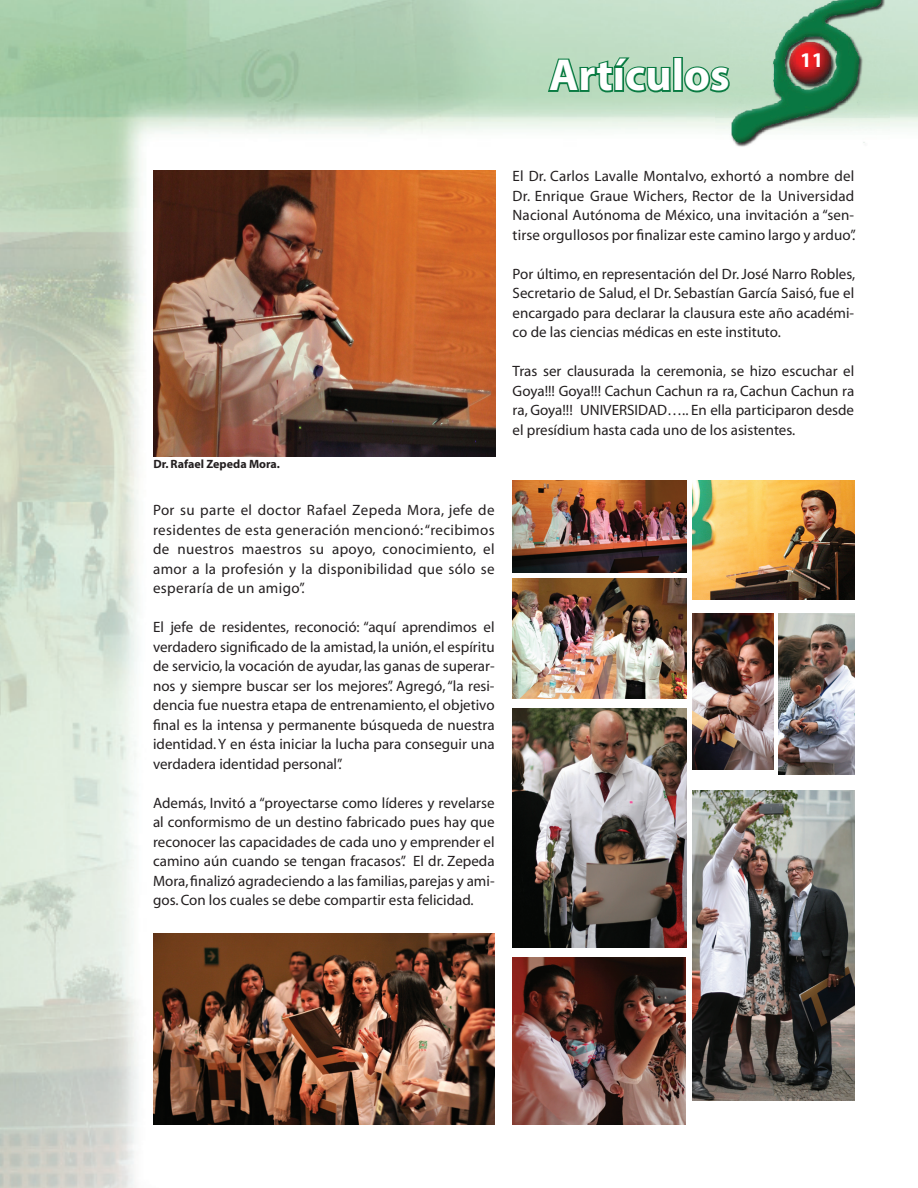
<style>
.page{position:relative;width:918px;height:1188px;background:#fff}
.page>*{position:absolute;margin:0;border:0;box-sizing:border-box;transform-origin:0 0}
.t1{font:700 45px "Myriad";color:#fff}
.t2{font:700 21px "Myriad";color:#fff}
.t3{font:15px/19.5px "Myriad";color:#231f20;text-align:justify}
.t4{font:700 12px "Myriad";color:#231f20}
</style>
<div class="page">
<img style="left:0;top:0;width:918px;height:1188px">
<img style="left:716px;top:0;width:174px;height:154px">
<svg style="left:546px;top:55px;width:126px;height:39px;background:#79b891"></svg>
<div style="left:673px;top:57px;width:10px;height:35px;border:3px solid #097b42"></div>
<svg style="left:683px;top:65px;width:48px;height:29px"></svg>
<img style="left:153px;top:170px;width:342px;height:286px">
<img style="left:154px;top:933px;width:341px;height:191px">
<img style="left:692px;top:480px;width:162px;height:119px">
<img style="left:513px;top:480px;width:173px;height:92px">
<img style="left:513px;top:579px;width:173px;height:119px">
<img style="left:692px;top:614px;width:81px;height:156px">
<img style="left:778px;top:614px;width:76px;height:160px">
<img style="left:692px;top:790px;width:162px;height:310px">
<img style="left:513px;top:708px;width:173px;height:240px">
<img style="left:513px;top:957px;width:172px;height:167px">
<h1 class="t1" style="left:549px;top:52px;width:182px">Artículos</h1>
<h2 class="t2" style="left:800px;top:49px;width:25px">11</h2>
<p class="t4" style="left:153px;top:458px;width:128px">Dr. Rafael Zepeda Mora.</p>
<p class="t3" style="left:153px;top:501px;width:343px">Por su parte el doctor Rafael Zepeda Mora, jefe de residentes de esta generación mencionó: “recibimos de nuestros maestros su apoyo, conocimiento, el amor a la profesión y la disponibilidad que sólo se esperaría de un amigo”.</p>
<p class="t3" style="left:153px;top:618px;width:343px">El jefe de residentes, reconoció: “aquí aprendimos el verdadero significado de la amistad, la unión, el espíritu de servicio, la vocación de ayudar, las ganas de superar&shy;nos y siempre buscar ser los mejores”. Agregó, “la resi&shy;dencia fue nuestra etapa de entrenamiento, el objetivo final es la intensa y permanente búsqueda de nuestra identidad. Y en ésta iniciar la lucha para conseguir una verdadera identidad personal”.</p>
<p class="t3" style="left:153px;top:794px;width:343px">Además, Invitó a “proyectarse como líderes y revelarse al conformismo de un destino fabricado pues hay que reconocer las capacidades de cada uno y emprender el camino aún cuando se tengan fracasos”. El dr. Zepeda Mora, finalizó agradeciendo a las familias, parejas y ami&shy;gos. Con los cuales se debe compartir esta felicidad.</p>
<p class="t3" style="left:513px;top:167px;width:345px">El Dr. Carlos Lavalle Montalvo, exhortó a nombre del Dr. Enrique Graue Wichers, Rector de la Universidad Nacional Autónoma de México, una invitación a “sen&shy;tirse orgullosos por finalizar este camino largo y arduo”.</p>
<p class="t3" style="left:513px;top:265px;width:344px">Por último, en representación del Dr. José Narro Robles, Secretario de Salud, el Dr. Sebastían García Saisó, fue el encargado para declarar la clausura este año académi&shy;co de las ciencias médicas en este instituto.</p>
<p class="t3" style="left:513px;top:362px;width:343px">Tras ser clausurada la ceremonia, se hizo escuchar el Goya!!! Goya!!! Cachun Cachun ra ra, Cachun Cachun ra ra, Goya!!! UNIVERSIDAD….. En ella participaron desde el presídium hasta cada uno de los asistentes.</p>
</div>
